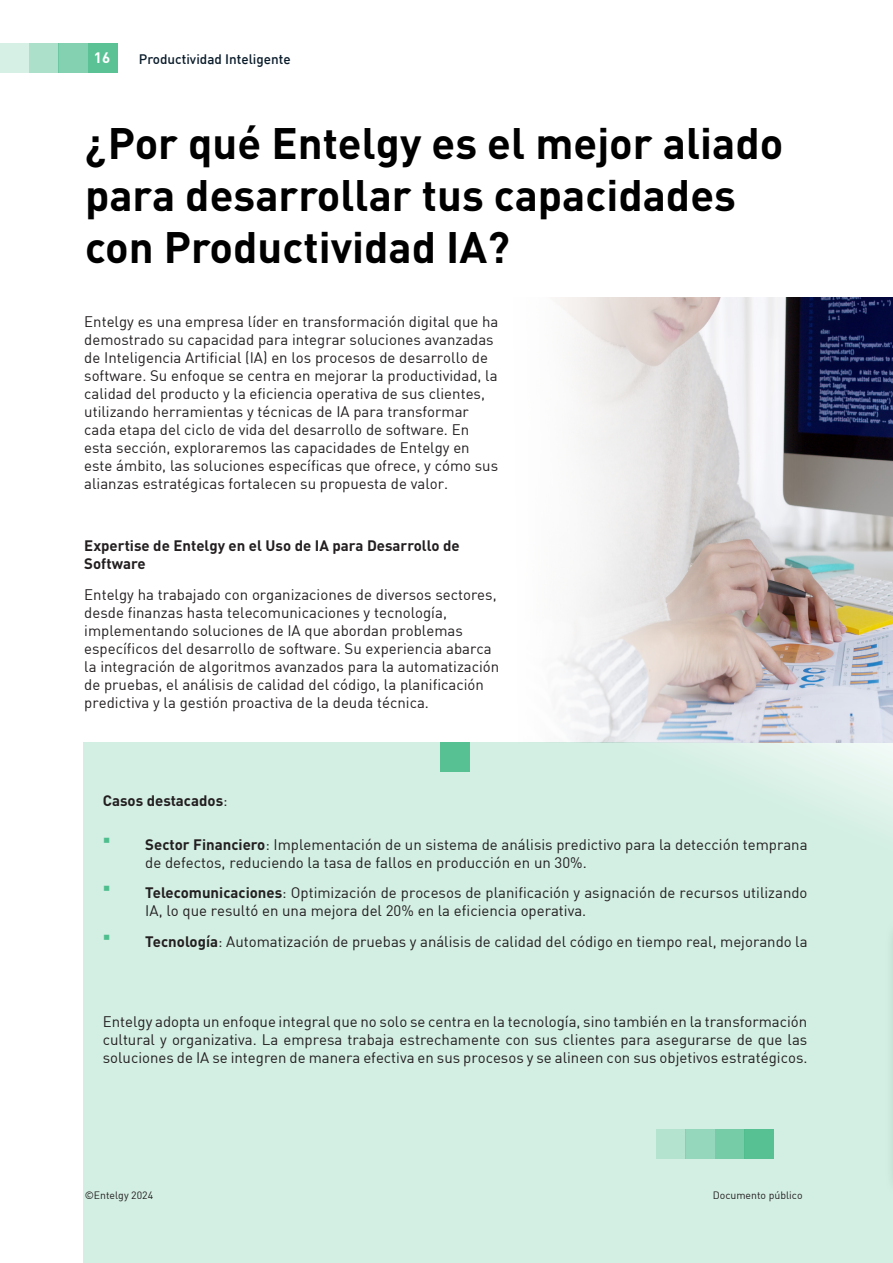
<style>
.page{position:relative;width:893px;height:1263px;background:#fff}
.page>*{position:absolute;margin:0;border:0;box-sizing:border-box;transform-origin:0 0}
.Headline{font:700 43.5px/52.2px "DIN";color:#000}
.Body_Text{font:15px/18px "DIN";color:#231f20}
.Body_Text-2{font:700 15px/18px "DIN";color:#231f20}
.Body_Text-3{font:700 15px "DIN";color:#fff}
.Body_Text-4{font:500 13.5px "DIN";color:#081a29}
.Hilite_Italic_Text{font:10.5px "DIN";color:#231f20}
.s1{font-weight:400}
.s2{font-weight:700}
</style>
<div class="page">
<div style="left:84px;top:743px;width:809px;height:520px;background:#d3eee3"></div>
<img style="left:385px;top:297px;width:508px;height:446px">
<div style="left:88px;top:44px;width:30px;height:29px;background:#5bc296"></div>
<div style="left:58px;top:44px;width:30px;height:29px;background:#84d1b1"></div>
<div style="left:29px;top:44px;width:29px;height:29px;background:#ade0cb"></div>
<div style="left:0;top:44px;width:29px;height:29px;background:#d6f0e5"></div>
<div style="left:440px;top:743px;width:30px;height:29px;background:#58c194"></div>
<div style="left:745px;top:1129px;width:29px;height:29px;background:#58c194"></div>
<div style="left:715px;top:1129px;width:30px;height:29px;background:#77cca8"></div>
<div style="left:685px;top:1129px;width:30px;height:29px;background:#95d7bc"></div>
<div style="left:656px;top:1129px;width:29px;height:29px;background:#b4e3cf"></div>
<p class="Body_Text-3" style="left:94px;top:48px;width:18px">16</p>
<p class="Body_Text-4" style="left:139px;top:50px;width:153px">Productividad Inteligente</p>
<p class="Headline" style="left:85px;top:115px;width:700px">¿Por qué Entelgy es el mejor aliado para desarrollar tus capacidades con Productividad IA?</p>
<p class="Body_Text" style="left:84px;top:313px;width:416px">Entelgy es una empresa líder en transformación digital que ha demostrado su capacidad para integrar soluciones avanzadas de Inteligencia Artificial (IA) en los procesos de desarrollo de software. Su enfoque se centra en mejorar la productividad, la calidad del producto y la eficiencia operativa de sus clientes, utilizando herramientas y técnicas de IA para transformar cada etapa del ciclo de vida del desarrollo de software. En esta sección, exploraremos las capacidades de Entelgy en este ámbito, las soluciones específicas que ofrece, y cómo sus alianzas estratégicas fortalecen su propuesta de valor.</p>
<p class="Body_Text-2" style="left:84px;top:536px;width:377px">Expertise de Entelgy en el Uso de IA para Desarrollo de<br>Software</p>
<p class="Body_Text" style="left:84px;top:585px;width:417px">Entelgy ha trabajado con organizaciones de diversos sectores, desde finanzas hasta telecomunicaciones y tecnología, implementando soluciones de IA que abordan problemas específicos del desarrollo de software. Su experiencia abarca la integración de algoritmos avanzados para la automatización de pruebas, el análisis de calidad del código, la planificación predictiva y la gestión proactiva de la deuda técnica.</p>
<p class="Body_Text-2" style="left:103px;top:791px;width:126px">Casos destacados<span class="s1">:</span></p>
<p class="Body_Text" style="left:145px;top:835px;width:664px"><span class="s2">Sector Financiero</span>: Implementación de un sistema de análisis predictivo para la detección temprana de defectos, reduciendo la tasa de fallos en producción en un 30%.</p>
<p class="Body_Text" style="left:145px;top:883px;width:664px"><span class="s2">Telecomunicaciones</span>: Optimización de procesos de planificación y asignación de recursos utilizando<br>IA, lo que resultó en una mejora del 20% en la eficiencia operativa.</p>
<p class="Body_Text" style="left:145px;top:932px;width:664px"><span class="s2">Tecnología</span>: Automatización de pruebas y análisis de calidad del código en tiempo real, mejorando la</p>
<p class="Body_Text" style="left:103px;top:1012px;width:706px;text-align:justify">Entelgy adopta un enfoque integral que no solo se centra en la tecnología, sino también en la transformación cultural y organizativa. La empresa trabaja estrechamente con sus clientes para asegurarse de que las soluciones de IA se integren de manera efectiva en sus procesos y se alineen con sus objetivos estratégicos.</p>
<p class="Hilite_Italic_Text" style="left:85px;top:1189px;width:70px">©Entelgy 2024</p>
<p class="Hilite_Italic_Text" style="left:713px;top:1189px;width:91px">Documento público</p>
</div>
